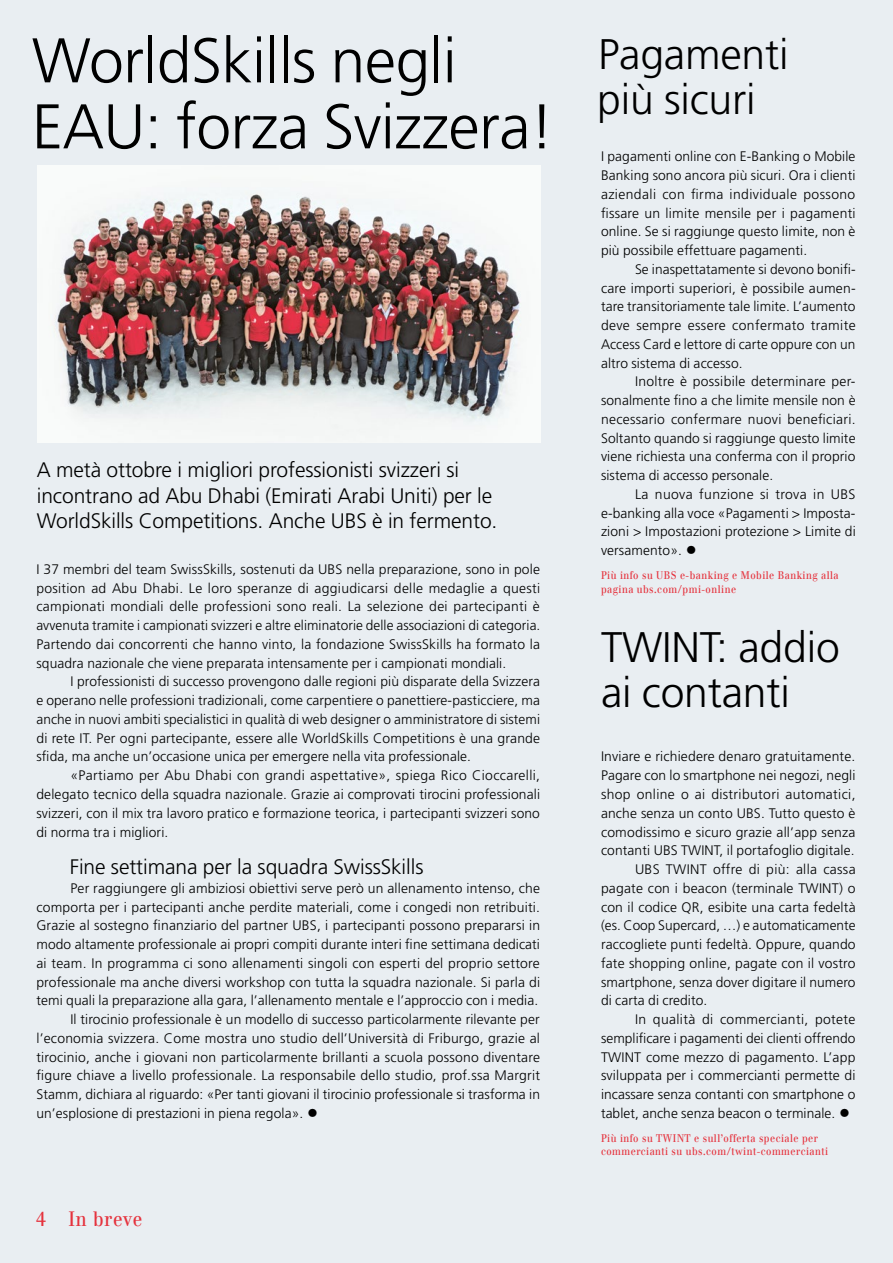
<style>
.page{position:relative;width:893px;height:1263px;background:#e9eef2}
.page>*{position:absolute;margin:0;border:0;box-sizing:border-box;transform-origin:0 0}
._06_Titel_gross_In_K{font:300 63px/66px "Frutiger LT Std";letter-spacing:-.01em;color:#000}
._06_Titel_in_Kuerze{font:300 42.75px/45px "Frutiger LT Std";letter-spacing:-.005em;color:#000}
._13_Bildlegende{font:300 21px/25.5px "Frutiger LT Std";letter-spacing:-.005em;color:#000}
._05_Zwischentitel{font:300 21px "Frutiger LT Std";letter-spacing:-.005em;color:#000}
._00_Rubrik_links{font:20.25px "UBS Headline";letter-spacing:.04em;color:#e5323d}
._02_Blocksatz{font:300 13.8px/18.8px "Frutiger LT Std";letter-spacing:.01em;color:#000;text-align:justify}
._01_Blocksatz_stumpf{font:300 13.8px/18.8px "Frutiger LT Std";letter-spacing:.01em;color:#000;text-align:justify}
._15_Links{font:10.8px/13.5px "UBS Headline";letter-spacing:.05em;color:#e5323d}
.s1{font-size:23.25px}
</style>
<div class="page">
<img style="left:37px;top:166px;width:504px;height:277px">
<p class="_06_Titel_gross_In_K" style="left:32px;top:29px;width:523px">WorldSkills negli<br>EAU: forza Svizzera!</p>
<p class="_13_Bildlegende" style="left:37px;top:457px;width:462px">A metà ottobre i migliori professionisti svizzeri si incontrano ad Abu Dhabi (Emirati Arabi Uniti) per le<br>WorldSkills Competitions. Anche UBS è in fermento.</p>
<p class="_01_Blocksatz_stumpf" style="left:36px;top:560px;width:505px">I 37 membri del team SwissSkills, sostenuti da UBS nella preparazione, sono in pole position ad Abu Dhabi. Le loro speranze di aggiudicarsi delle medaglie a questi campionati mondiali delle professioni sono reali. La selezione dei partecipanti è avvenuta tramite i campionati svizzeri e altre eliminatorie delle associazioni di categoria.<br>Partendo dai concorrenti che hanno vinto, la fondazione SwissSkills ha formato la squadra nazionale che viene preparata intensamente per i campionati mondiali.</p>
<p class="_02_Blocksatz" style="left:36px;top:672px;width:505px;text-indent:34px">I professionisti di successo provengono dalle regioni più disparate della Svizzera e operano nelle professioni tradizionali, come carpentiere o panettiere-pasticciere, ma anche in nuovi ambiti specialistici in qualità di web designer o amministratore di sistemi di rete IT. Per ogni partecipante, essere alle WorldSkills Competitions è una grande sfida, ma anche un’occasione unica per emergere nella vita professionale.</p>
<p class="_02_Blocksatz" style="left:36px;top:766px;width:505px;text-indent:34px">«Partiamo per Abu Dhabi con grandi aspettative», spiega Rico Cioccarelli, delegato tecnico della squadra nazionale. Grazie ai comprovati tirocini professionali svizzeri, con il mix tra lavoro pratico e formazione teorica, i partecipanti svizzeri sono di norma tra i migliori.</p>
<p class="_05_Zwischentitel" style="left:70px;top:855px;width:355px">Fine settimana per la squadra SwissSkills</p>
<p class="_02_Blocksatz" style="left:36px;top:879px;width:505px;text-indent:34px">Per raggiungere gli ambiziosi obiettivi serve però un allenamento intenso, che comporta per i partecipanti anche perdite materiali, come i congedi non retribuiti.<br>Grazie al sostegno finanziario del partner UBS, i partecipanti possono prepararsi in modo altamente professionale ai propri compiti durante interi fine settimana dedicati ai team. In programma ci sono allenamenti singoli con esperti del proprio settore professionale ma anche diversi workshop con tutta la squadra nazionale. Si parla di temi quali la preparazione alla gara, l’allenamento mentale e l’approccio con i media.</p>
<p class="_02_Blocksatz" style="left:36px;top:1010px;width:505px;text-indent:34px">Il tirocinio professionale è un modello di successo particolarmente rilevante per l’economia svizzera. Come mostra uno studio dell’Università di Friburgo, grazie al tirocinio, anche i giovani non particolarmente brillanti a scuola possono diventare figure chiave a livello professionale. La responsabile dello studio, prof.ssa Margrit Stamm, dichiara al riguardo: «Per tanti giovani il tirocinio professionale si trasforma in un’esplosione di prestazioni in piena regola». <span class="s1">•</span></p>
<p class="_00_Rubrik_links" style="left:36px;top:1206px;width:108px">4 In breve</p>
<p class="_06_Titel_in_Kuerze" style="left:597px;top:33px;width:193px">Pagamenti più sicuri</p>
<p class="_01_Blocksatz_stumpf" style="left:601px;top:147px;width:256px">I pagamenti online con E-Banking o Mobile Banking sono ancora più sicuri. Ora i clienti aziendali con firma individuale possono fissare un limite mensile per i pagamenti online. Se si raggiunge questo limite, non è più possibile effettuare pagamenti.</p>
<p class="_02_Blocksatz" style="left:601px;top:260px;width:256px;text-indent:34px">Se inaspettatamente si devono bonifi&shy;care importi superiori, è possibile aumen&shy;tare transitoriamente tale limite. L’aumento deve sempre essere confermato tramite Access Card e lettore di carte oppure con un altro sistema di accesso.</p>
<p class="_02_Blocksatz" style="left:601px;top:372px;width:256px;text-indent:34px">Inoltre è possibile determinare per&shy;sonalmente fino a che limite mensile non è necessario confermare nuovi beneficiari.<br>Soltanto quando si raggiunge questo limite viene richiesta una conferma con il proprio sistema di accesso personale.</p>
<p class="_02_Blocksatz" style="left:601px;top:485px;width:256px;text-indent:34px">La nuova funzione si trova in UBS e-banking alla voce «Pagamenti &gt; Imposta&shy;zioni &gt; Impostazioni protezione &gt; Limite di versamento». <span class="s1">•</span></p>
<p class="_15_Links" style="left:601px;top:569px;width:239px">Più info su UBS e-banking e Mobile Banking alla pagina ubs.com/pmi-online</p>
<p class="_06_Titel_in_Kuerze" style="left:601px;top:625px;width:240px">TWINT: addio ai contanti</p>
<p class="_01_Blocksatz_stumpf" style="left:601px;top:747px;width:256px">Inviare e richiedere denaro gratuitamente.<br>Pagare con lo smartphone nei negozi, negli shop online o ai distributori automatici, anche senza un conto UBS. Tutto questo è comodissimo e sicuro grazie all’app senza contanti UBS TWINT, il portafoglio digitale.</p>
<p class="_02_Blocksatz" style="left:601px;top:860px;width:256px;text-indent:34px">UBS TWINT offre di più: alla cassa pagate con i beacon (terminale TWINT) o con il codice QR, esibite una carta fedeltà (es. Coop Supercard, …) e automaticamente raccogliete punti fedeltà. Oppure, quando fate shopping online, pagate con il vostro smartphone, senza dover digitare il numero di carta di credito.</p>
<p class="_02_Blocksatz" style="left:601px;top:1010px;width:256px;text-indent:34px">In qualità di commercianti, potete semplificare i pagamenti dei clienti offrendo TWINT come mezzo di pagamento. L’app sviluppata per i commercianti permette di incassare senza contanti con smartphone o tablet, anche senza beacon o terminale. <span class="s1">•</span></p>
<p class="_15_Links" style="left:601px;top:1131px;width:228px">Più info su TWINT e sull’offerta speciale per commercianti su ubs.com/twint-commercianti</p>
</div>
